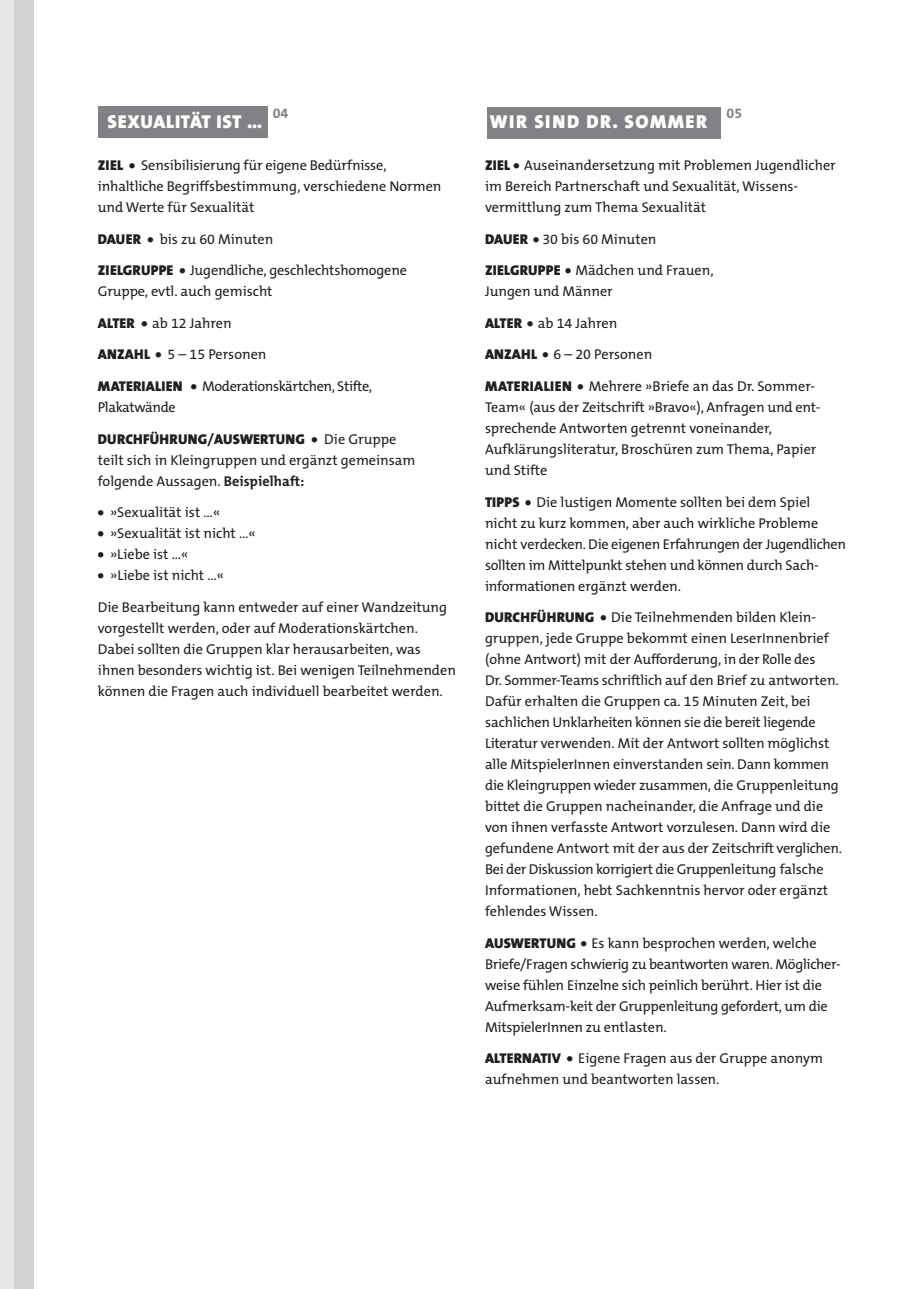
<style>
.page{position:relative;width:919px;height:1289px;background:#fff}
.page>*{position:absolute;margin:0;border:0;box-sizing:border-box;transform-origin:0 0}
.t1{font:900 18.75px "The Mix B9";letter-spacing:.08em;color:#fff}
.t2{font:900 18.75px "The Mix B9";letter-spacing:.04em;color:#fff}
.t3{font:14.25px/21px "The Mix B5 Plain";color:#231f20}
.t4{font:14.25px/21px "The Mix B5 Plain";letter-spacing:-.025em;color:#231f20}
.t5{font:900 14.25px "The Mix B9";letter-spacing:.01em;color:#231f20}
.t6{font:700 14.25px "The Mix B7";color:#808285}
.s1{font-family:"The Mix B9";font-weight:900}
.s2{font-family:"The Mix B7";font-weight:700}
.s3{font-family:"The Mix B5 Plain";font-weight:400}
</style>
<div class="page">
<div style="left:13px;top:0;width:21px;height:1288px;background:#d1d2d4"></div>
<div style="left:0;top:0;width:14px;height:1288px;background:#e6e7e9"></div>
<div style="left:98px;top:106px;width:169px;height:32px;background:#808285"></div>
<div style="left:486px;top:107px;width:234px;height:32px;background:#808285"></div>
<h1 class="t2" style="left:107px;top:112px;width:156px">SEXUALITÄT IST …</h1>
<p class="t6" style="left:273px;top:105px;width:17px">04</p>
<p class="t3" style="left:98px;top:155px;width:345px"><span class="s1">ZIEL •</span> Sensibilisierung für eigene Bedürfnisse, inhaltliche Begriffsbestimmung, verschiedene Normen und Werte für Sexualität</p>
<p class="t3" style="left:98px;top:229px;width:177px"><span class="s1">DAUER •</span> bis zu 60 Minuten</p>
<p class="t3" style="left:98px;top:261px;width:311px"><span class="s1">ZIELGRUPPE •</span> Jugendliche, geschlechtshomogene<br>Gruppe, evtl. auch gemischt</p>
<p class="t3" style="left:98px;top:313px;width:135px"><span class="s1">ALTER •</span> ab 12 Jahren</p>
<p class="t3" style="left:98px;top:345px;width:170px"><span class="s1">ANZAHL •</span> 5 – 15 Personen</p>
<p class="t4" style="left:98px;top:376px;width:276px"><span class="s1">MATERIALIEN •</span> Moderationskärtchen, Stifte,<br>Plakatwände</p>
<p class="t5" style="left:98px;top:431px;width:300px">DURCHFÜHRUNG<span class="s2">/</span>AUSWERTUNG • <span class="s3">Die Gruppe</span></p>
<p class="t3" style="left:98px;top:450px;width:319px">teilt sich in Kleingruppen und ergänzt gemeinsam folgende Aussagen. <span class="s2">Beispielhaft:</span></p>
<p class="t3" style="left:98px;top:502px;width:124px"><span class="s1">•</span> »Sexualität ist …«</p>
<p class="t3" style="left:98px;top:523px;width:159px"><span class="s1">•</span> »Sexualität ist nicht …«</p>
<p class="t3" style="left:98px;top:544px;width:92px"><span class="s1">•</span> »Liebe ist …«</p>
<p class="t3" style="left:98px;top:565px;width:128px"><span class="s1">•</span> »Liebe ist nicht …«</p>
<p class="t3" style="left:98px;top:597px;width:359px">Die Bearbeitung kann entweder auf einer Wandzeitung vorgestellt werden, oder auf Moderationskärtchen.<br>Dabei sollten die Gruppen klar herausarbeiten, was ihnen besonders wichtig ist. Bei wenigen Teilnehmenden können die Fragen auch individuell bearbeitet werden.</p>
<h1 class="t1" style="left:490px;top:112px;width:219px">WIR SIND DR. SOMMER</h1>
<p class="t6" style="left:726px;top:105px;width:17px">05</p>
<p class="t3" style="left:485px;top:155px;width:352px"><span class="s1">ZIEL •</span> Auseinandersetzung mit Problemen Jugendlicher im Bereich Partnerschaft und Sexualität, Wissens&shy;vermittlung zum Thema Sexualität</p>
<p class="t3" style="left:485px;top:229px;width:173px"><span class="s1">DAUER •</span> 30 bis 60 Minuten</p>
<p class="t3" style="left:485px;top:260px;width:230px"><span class="s1">ZIELGRUPPE •</span> Mädchen und Frauen,<br>Jungen und Männer</p>
<p class="t3" style="left:485px;top:313px;width:134px"><span class="s1">ALTER •</span> ab 14 Jahren</p>
<p class="t3" style="left:485px;top:345px;width:169px"><span class="s1">ANZAHL •</span> 6 – 20 Personen</p>
<p class="t3" style="left:485px;top:376px;width:337px"><span class="s1">MATERIALIEN •</span> Mehrere »Briefe an das Dr. Sommer-Team« (aus der Zeitschrift »Bravo«), Anfragen und ent&shy;sprechende Antworten getrennt voneinander, Aufklärungsliteratur, Broschüren zum Thema, Papier und Stifte</p>
<p class="t3" style="left:485px;top:492px;width:362px"><span class="s1">TIPPS •</span> Die lustigen Momente sollten bei dem Spiel nicht zu kurz kommen, aber auch wirkliche Probleme nicht verdecken. Die eigenen Erfahrungen der Jugendlichen sollten im Mittelpunkt stehen und können durch Sach&shy;informationen ergänzt werden.</p>
<p class="t3" style="left:485px;top:607px;width:358px"><span class="s1">DURCHFÜHRUNG •</span> Die Teilnehmenden bilden Klein&shy;gruppen, jede Gruppe bekommt einen LeserInnenbrief (ohne Antwort) mit der Aufforderung, in der Rolle des<br>Dr. Sommer-Teams schriftlich auf den Brief zu antworten.<br>Dafür erhalten die Gruppen ca. 15 Minuten Zeit, bei sachlichen Unklarheiten können sie die bereit liegende Literatur verwenden. Mit der Antwort sollten möglichst alle MitspielerInnen einverstanden sein. Dann kommen die Kleingruppen wieder zusammen, die Gruppenleitung bittet die Gruppen nacheinander, die Anfrage und die von ihnen verfasste Antwort vorzulesen. Dann wird die gefundene Antwort mit der aus der Zeitschrift verglichen.<br>Bei der Diskussion korrigiert die Gruppenleitung falsche Informationen, hebt Sachkenntnis hervor oder ergänzt fehlendes Wissen.</p>
<p class="t3" style="left:485px;top:933px;width:356px"><span class="s1">AUSWERTUNG •</span> Es kann besprochen werden, welche Briefe/Fragen schwierig zu beantworten waren. Möglicher&shy;weise fühlen Einzelne sich peinlich berührt. Hier ist die Aufmerksam-keit der Gruppenleitung gefordert, um die MitspielerInnen zu entlasten.</p>
<p class="t3" style="left:485px;top:1048px;width:339px"><span class="s1">ALTERNATIV •</span> Eigene Fragen aus der Gruppe anonym aufnehmen und beantworten lassen.</p>
</div>
